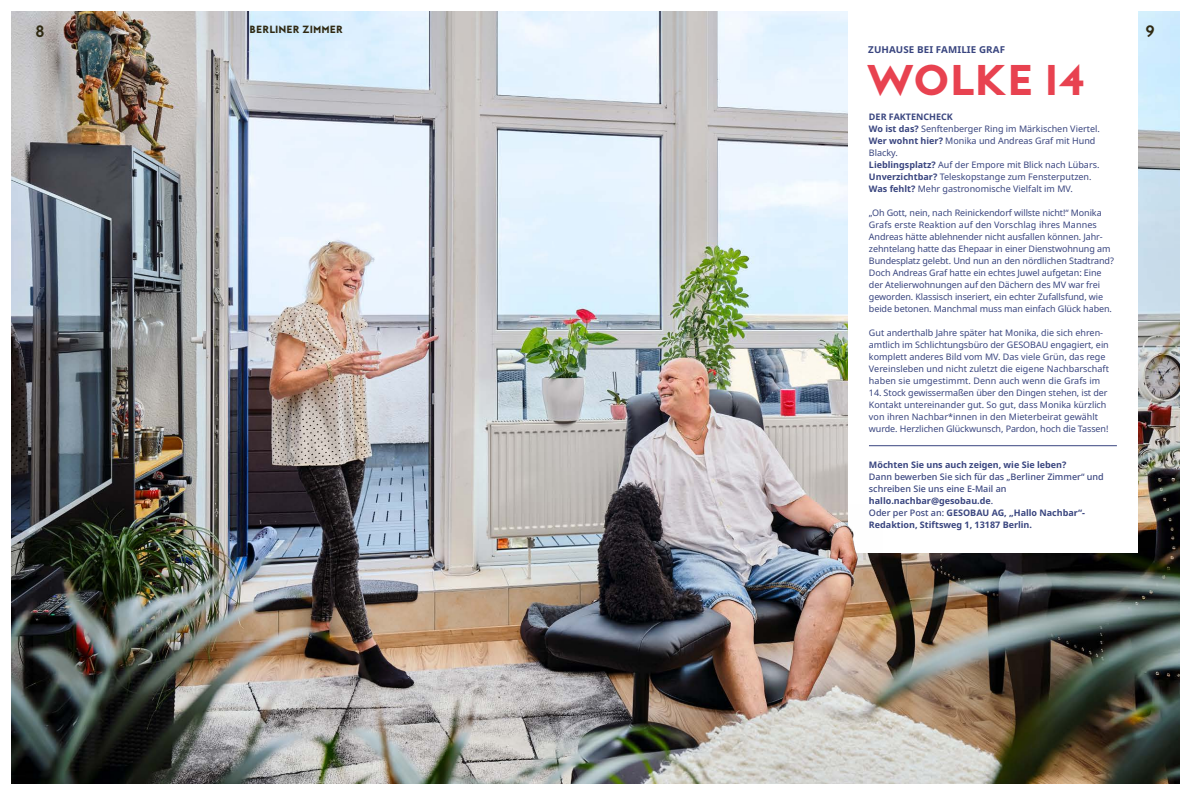
<style>
.page{position:relative;width:1191px;height:794px;background:#fff}
.page>*{position:absolute;margin:0;border:0;box-sizing:border-box;transform-origin:0 0}
.h1_Berliner_Zimmer{font:800 39px "MB Empire";color:#e84250}
.t1{font:700 15px "MB Empire";color:#2f2912}
.t2{font:700 9.5px "Noto Sans";letter-spacing:.01em;color:#39457f}
.t3{font:800 9.5px "MB Empire";color:#2f2912}
.t4{font:9px/12px "Noto Sans";letter-spacing:-.005em;color:#39457f}
.h2_Berliner_Zimmer{font:700 9px/12px "Noto Sans";color:#39457f}
.t5{font:500 9px/12px "Noto Sans";color:#39457f}
.s1{font-weight:700}
.s2{font-weight:500}
</style>
<div class="page">
<img style="left:11px;top:11px;width:1168px;height:772px">
<div style="left:848px;top:0;width:289px;height:552px;background:#fff"></div>
<hr style="left:869px;top:445px;width:247px;height:1px;background:#39457f">
<img style="left:827px;top:504px;width:55px;height:60px">
<h2 class="t1" style="left:35px;top:22px;width:11px">8</h2>
<p class="t3" style="left:250px;top:23px;width:95px">BERLINER ZIMMER</p>
<h2 class="t1" style="left:1145px;top:22px;width:11px">9</h2>
<p class="t2" style="left:868px;top:43px;width:138px">ZUHAUSE BEI FAMILIE GRAF</p>
<h1 class="h1_Berliner_Zimmer" style="left:866px;top:54px;width:221px">WOLKE 14</h1>
<h2 class="h2_Berliner_Zimmer" style="left:869px;top:111px;width:85px">DER FAKTENCHECK</h2>
<p class="t4" style="left:869px;top:123px;width:232px"><span class="s1">Wo ist das?</span> Senftenberger Ring im Märkischen Viertel.</p>
<p class="t4" style="left:869px;top:135px;width:228px"><span class="s1">Wer wohnt hier?</span> Monika und Andreas Graf mit Hund<br>Blacky.</p>
<p class="t4" style="left:869px;top:159px;width:232px"><span class="s1">Lieblingsplatz?</span> Auf der Empore mit Blick nach Lübars.</p>
<p class="t4" style="left:869px;top:171px;width:224px"><span class="s1">Unverzichtbar?</span> Teleskopstange zum Fensterputzen.</p>
<p class="t4" style="left:869px;top:183px;width:205px"><span class="s1">Was fehlt?</span> Mehr gastronomische Vielfalt im MV.</p>
<p class="t4" style="left:869px;top:207px;width:246px">„Oh Gott, nein, nach Reinickendorf willste nicht!“ Monika Grafs erste Reaktion auf den Vorschlag ihres Mannes Andreas hätte ablehnender nicht ausfallen können. Jahr&shy;zehntelang hatte das Ehepaar in einer Dienstwohnung am Bundesplatz gelebt. Und nun an den nördlichen Stadtrand?<br>Doch Andreas Graf hatte ein echtes Juwel aufgetan: Eine der Atelierwohnungen auf den Dächern des MV war frei geworden. Klassisch inseriert, ein echter Zufallsfund, wie beide betonen. Manchmal muss man einfach Glück haben.</p>
<p class="t4" style="left:869px;top:327px;width:241px">Gut anderthalb Jahre später hat Monika, die sich ehren&shy;amtlich im Schlichtungsbüro der GESOBAU engagiert, ein komplett anderes Bild vom MV. Das viele Grün, das rege Vereinsleben und nicht zuletzt die eigene Nachbarschaft haben sie umgestimmt. Denn auch wenn die Grafs im</p>
<p class="t4" style="left:869px;top:387px;width:241px">14. Stock gewissermaßen über den Dingen stehen, ist der Kontakt untereinander gut. So gut, dass Monika kürzlich von ihren Nachbar*innen in den Mieterbeirat gewählt wurde. Herzlichen Glückwunsch, Pardon, hoch die Tassen!</p>
<p class="h2_Berliner_Zimmer" style="left:869px;top:459px;width:199px">Möchten Sie uns auch zeigen, wie Sie leben?</p>
<p class="t5" style="left:869px;top:471px;width:236px">Dann bewerben Sie sich für das „Berliner Zimmer“ und schreiben Sie uns eine E-Mail an <span class="s1">hallo.nachbar@gesobau.de</span>.</p>
<p class="h2_Berliner_Zimmer" style="left:869px;top:507px;width:217px"><span class="s2">Oder per Post an:</span> GESOBAU AG, „Hallo Nachbar“-<br>Redaktion, Stiftsweg 1, 13187 Berlin.</p>
</div>
